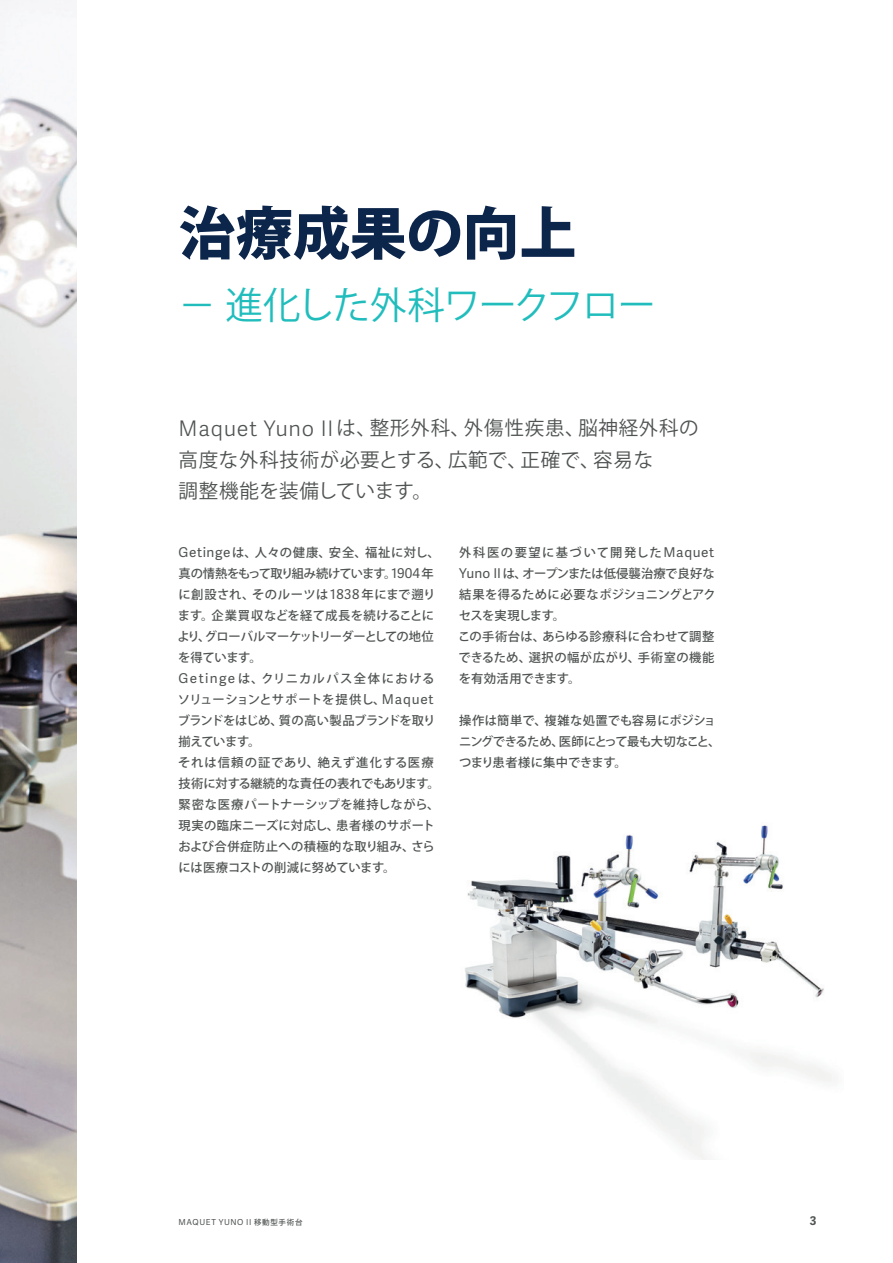
<style>
.page{position:relative;width:893px;height:1263px;background:#fff}
.page>*{position:absolute;margin:0;border:0;box-sizing:border-box;transform-origin:0 0}
.奇数ページ_タイトル{font:800 57px "Koz Go Pr 6 N";color:#0c254b}
.奇数ページ_小見出し{font:37.5px "Koz Go Pr 6 N";letter-spacing:-.05em;color:#21bdbd}
.奇数ページ_リード{font:19.5px "Koz Go Pr 6 N";letter-spacing:.035em;color:#505353}
.本文{font:500 12.3px/21px "Koz Go Pr 6 N";color:#505353}
.A4_USL_Paging_right{font:700 12px "Adelle Sans";color:#505353}
.A4_USL_Brochure_name{font:8.25px "Adelle Sans";letter-spacing:.065em;color:#505353}
.s1{font-family:"Adelle Sans";font-weight:300;font-size:21.45px}
.s2{font-family:"Adelle Sans";font-weight:400;font-size:13.5px}
.s3{font-family:"Koz Go Pr 6 N";font-weight:500;font-size:7.5px}
</style>
<div class="page">
<img style="left:0;top:0;width:77px;height:1263px">
<img style="left:465px;top:825px;width:370px;height:335px">
<p class="奇数ページ_タイトル" style="left:179px;top:201px;width:399px">治療成果の向上</p>
<p class="奇数ページ_小見出し" style="left:179px;top:284px;width:479px">－進化した外科ワークフロー</p>
<p class="奇数ページ_リード" style="left:179px;top:417px;width:522px"><span class="s1">Maquet Yuno II</span> は、整形外科、外傷性疾患、脳神経外科の</p>
<p class="奇数ページ_リード" style="left:179px;top:449px;width:476px">高度な外科技術が必要とする、広範で、正確で、容易な</p>
<p class="奇数ページ_リード" style="left:179px;top:480px;width:255px">調整機能を装備しています。</p>
<p class="本文" style="left:178px;top:542px;width:264px"><span class="s2">Getinge</span>は、人々の健康、安全、福祉に対し、真の情熱をもって取り組み続けています。<span class="s2">1904</span> 年に創設され、そのルーツは<span class="s2">1838</span>年にまで遡ります。企業買収などを経て成長を続けることにより、グローバルマーケットリーダーとしての地位を得ています。</p>
<p class="本文" style="left:178px;top:668px;width:259px"><span class="s2">Getinge</span> は、クリニカルパス全体におけるソリューションとサポートを提供し、<span class="s2">Maquet</span>ブランドをはじめ、質の高い製品ブランドを取り揃えています。</p>
<p class="本文" style="left:178px;top:752px;width:263px">それは信頼の証であり、絶えず進化する医療技術に対する継続的な責任の表れでもあります。緊密な医療パートナーシップを維持しながら、現実の臨床ニーズに対応し、患者様のサポートおよび合併症防止への積極的な取り組み、さらには医療コストの削減に努めています。</p>
<p class="本文" style="left:459px;top:542px;width:258px;text-align:justify">外科医の要望に基づいて開発した<span class="s2">Maquet Yuno II</span>は、オープンまたは低侵襲治療で良好な結果を得るために必要なポジショニングとアクセスを実現します。</p>
<p class="本文" style="left:458px;top:626px;width:258px;text-align:justify">この手術台は、あらゆる診療科に合わせて調整できるため、選択の幅が広がり、手術室の機能を有効活用できます。</p>
<p class="本文" style="left:459px;top:710px;width:263px">操作は簡単で、複雑な処置でも容易にポジショニングできるため、医師にとって最も大切なこと、つまり患者様に集中できます。</p>
<p class="A4_USL_Brochure_name" style="left:179px;top:1216px;width:126px">MAQUET YUNO II <span class="s3">移動型手術台</span></p>
<p class="A4_USL_Paging_right" style="left:810px;top:1211px;width:8px">3</p>
</div>
